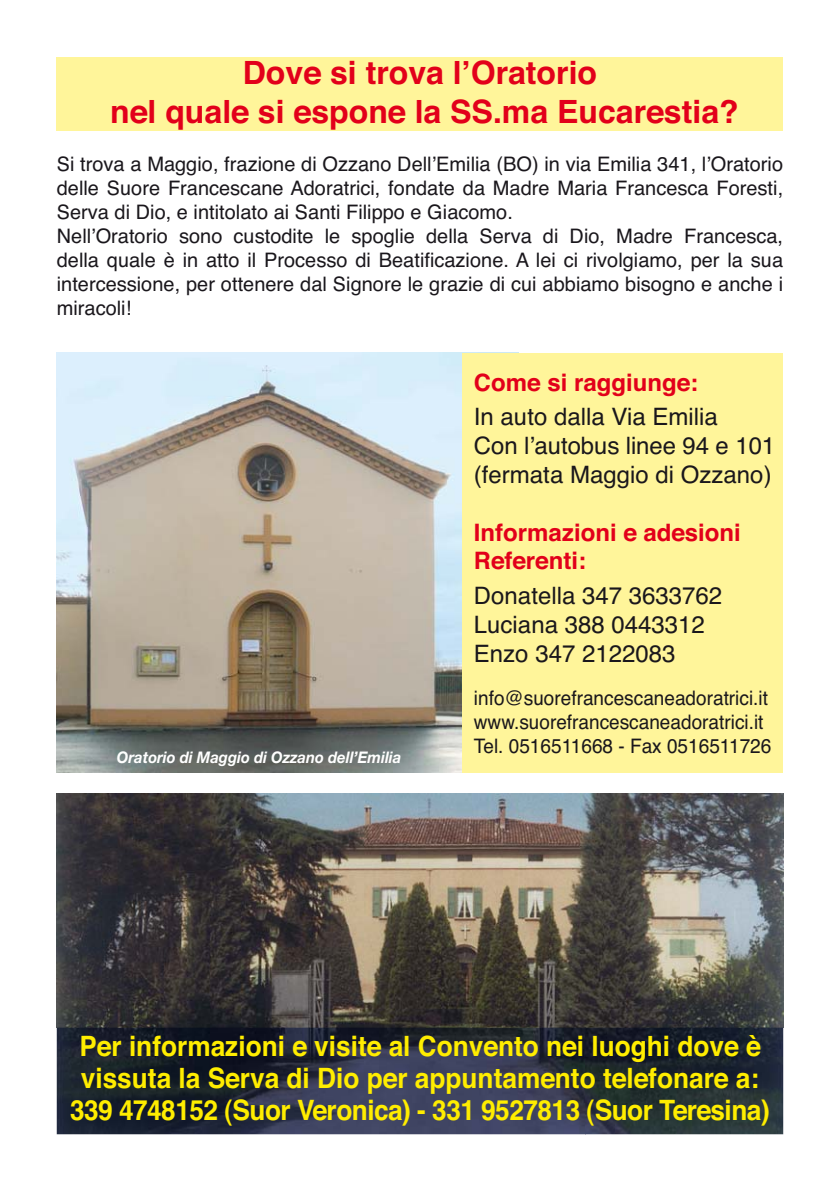
<style>
.page{position:relative;width:840px;height:1191px;background:#fff}
.page>*{position:absolute;margin:0;border:0;box-sizing:border-box;transform-origin:0 0}
.t1{font:700 32px/38.4px "Helvetica";color:#e2001a;text-align:center}
.t2{font:700 28px/32px "Helvetica";color:#ffed00;text-align:center;scale:.94 1}
.t3{font:24px/28.8px "Helvetica";color:#1a171c}
.t4{font:700 24px/28.8px "Helvetica";color:#e2001a}
.t5{font:20px/24px "Helvetica";color:#1a171c}
.t6{font:20px/24px "Helvetica";color:#1a171c;scale:.95 1}
.t7{font:italic 700 16px "Helvetica Neue";color:#fff;scale:.93 1}
</style>
<div class="page">
<img style="left:57px;top:794px;width:725px;height:233px">
<svg style="left:57px;top:1027px;width:725px;height:107px;background:#262c3c"></svg>
<div style="left:57px;top:57px;width:725px;height:73px;background:#fff59a"></div>
<img style="left:57px;top:353px;width:405px;height:419px">
<div style="left:462px;top:353px;width:320px;height:419px;background:#fff59a"></div>
<h1 class="t1" style="left:110px;top:57px;width:629px">Dove si trova l’Oratorio<br>nel quale si espone la SS.ma Eucarestia?</h1>
<p class="t5" style="left:57px;top:153px;width:727px">Si trova a Maggio, frazione di Ozzano Dell’Emilia (BO) in via Emilia 341, l’Oratorio delle Suore Francescane Adoratrici, fondate da Madre Maria Francesca Foresti, Serva di Dio, e intitolato ai Santi Filippo e Giacomo.<br>Nell’Oratorio sono custodite le spoglie della Serva di Dio, Madre Francesca, della quale è in atto il Processo di Beatificazione. A lei ci rivolgiamo, per la sua intercessione, per ottenere dal Signore le grazie di cui abbiamo bisogno e anche i miracoli!</p>
<p class="t7" style="left:117px;top:751px;width:307px">Oratorio di Maggio di Ozzano dell’Emilia</p>
<p class="t4" style="left:473px;top:370px;width:226px">Come si raggiunge:</p>
<p class="t3" style="left:473px;top:405px;width:303px">In auto dalla Via Emilia<br>Con l’autobus linee 94 e 101 (fermata Maggio di Ozzano)</p>
<p class="t4" style="left:473px;top:520px;width:268px">Informazioni e adesioni<br>Referenti:</p>
<p class="t3" style="left:473px;top:583px;width:250px">Donatella 347 3633762<br>Luciana 388 0443312<br>Enzo 347 2122083</p>
<p class="t6" style="left:473px;top:687px;width:314px">info@suorefrancescaneadoratrici.it www.suorefrancescaneadoratrici.it<br>Tel. 0516511668 - Fax 0516511726</p>
<h2 class="t2" style="left:70px;top:1033px;width:745px">Per informazioni e visite al Convento nei luoghi dove è vissuta la Serva di Dio per appuntamento telefonare a:<br>339 4748152 (Suor Veronica) - 331 9527813 (Suor Teresina)</h2>
</div>
